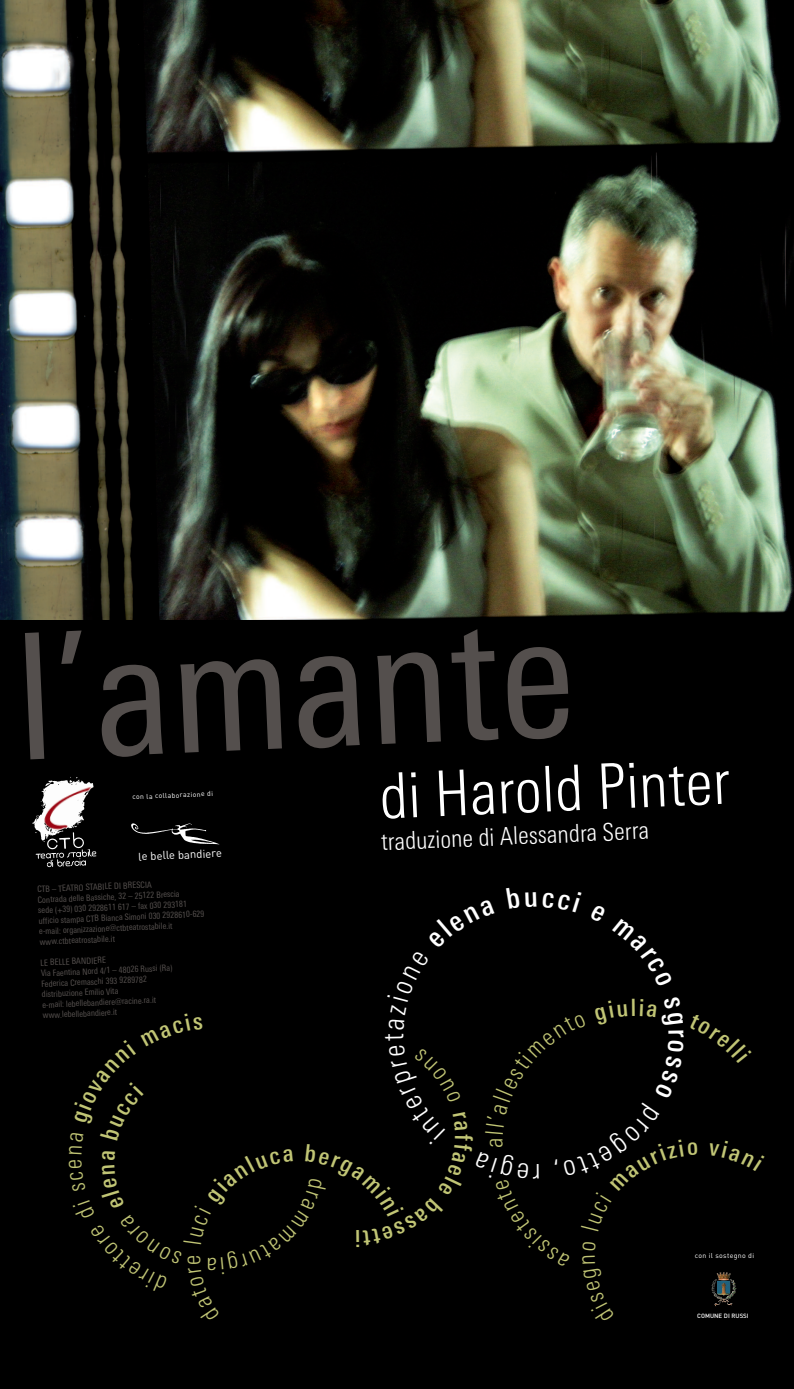
<style>
.page{position:relative;width:794px;height:1389px;background:#fff}
.page>*{position:absolute;margin:0;border:0;box-sizing:border-box;transform-origin:0 0}
.t1{font:condensed 175px "Linotype Univers";color:#544f4d}
.t2{font:300 condensed 63px "Linotype Univers";color:#fff}
.t3{font:300 condensed 28.61px "Linotype Univers";color:#fff}
.t4{font:300 condensed 24.5px "Linotype Univers";color:#fff}
.t5{font:11.38px "DIN";color:#fff}
.t6{font:condensed 8.75px/10.5px "Linotype Univers";color:#544f4d}
.t7{font:7px "DIN";letter-spacing:.05em;color:#fff}
.t8{font:500 6.12px "DIN";color:#fff}
</style>
<div class="page">
<img style="left:0;top:0;width:794px;height:621px">
<div style="left:0;top:621px;width:794px;height:768px;background:#000"></div>
<img style="left:32px;top:780px;width:36px;height:43px">
<img style="left:132px;top:823px;width:87px;height:21px">
<h1 class="t1" style="left:14px;top:634px;width:561px;rotate:-2deg">l’amante</h1>
<p class="t7" style="left:132px;top:793px;width:82px;rotate:-2deg">con la collaborazione di</p>
<h3 class="t5" style="left:138px;top:850px;width:85px;rotate:-2deg">le belle bandiere</h3>
<p class="t6" style="left:37px;top:884px;width:168px;rotate:-2deg">CTB – TEATRO STABILE DI BRESCIA<br>Contrada delle Bassiche, 32 – 25122 Brescia<br>sede (+39) 030 2928611 617 – fax 030 293181 ufficio stampa CTB Bianca Simoni 030 2928610-629 e-mail: organizzazione@ctbteatrostabile.it www.ctbteatrostabile.it</p>
<p class="t6" style="left:40px;top:958px;width:133px;rotate:-2deg">LE BELLE BANDIERE<br>Via Faentina Nord 4/1 – 48026 Russi (Ra)<br>Federica Cremaschi 393 9289782 distribuzione Emilio Vita<br>e-mail: lebellebandiere@racine.ra.it www.lebellebandiere.it</p>
<h2 class="t2" style="left:378px;top:773px;width:353px;rotate:-2deg">di Harold Pinter</h2>
<h3 class="t4" style="left:381px;top:832px;width:270px;rotate:-2deg">traduzione di Alessandra Serra</h3>
<h3 class="t3" style="left:541px;top:1184px;width:10px;rotate:180deg">r</h3>
<p class="t7" style="left:694px;top:1251px;width:61px">con il sostegno di</p>
<p class="t8" style="left:697px;top:1313px;width:53px">COMUNE DI RUSSI</p>
</div>
